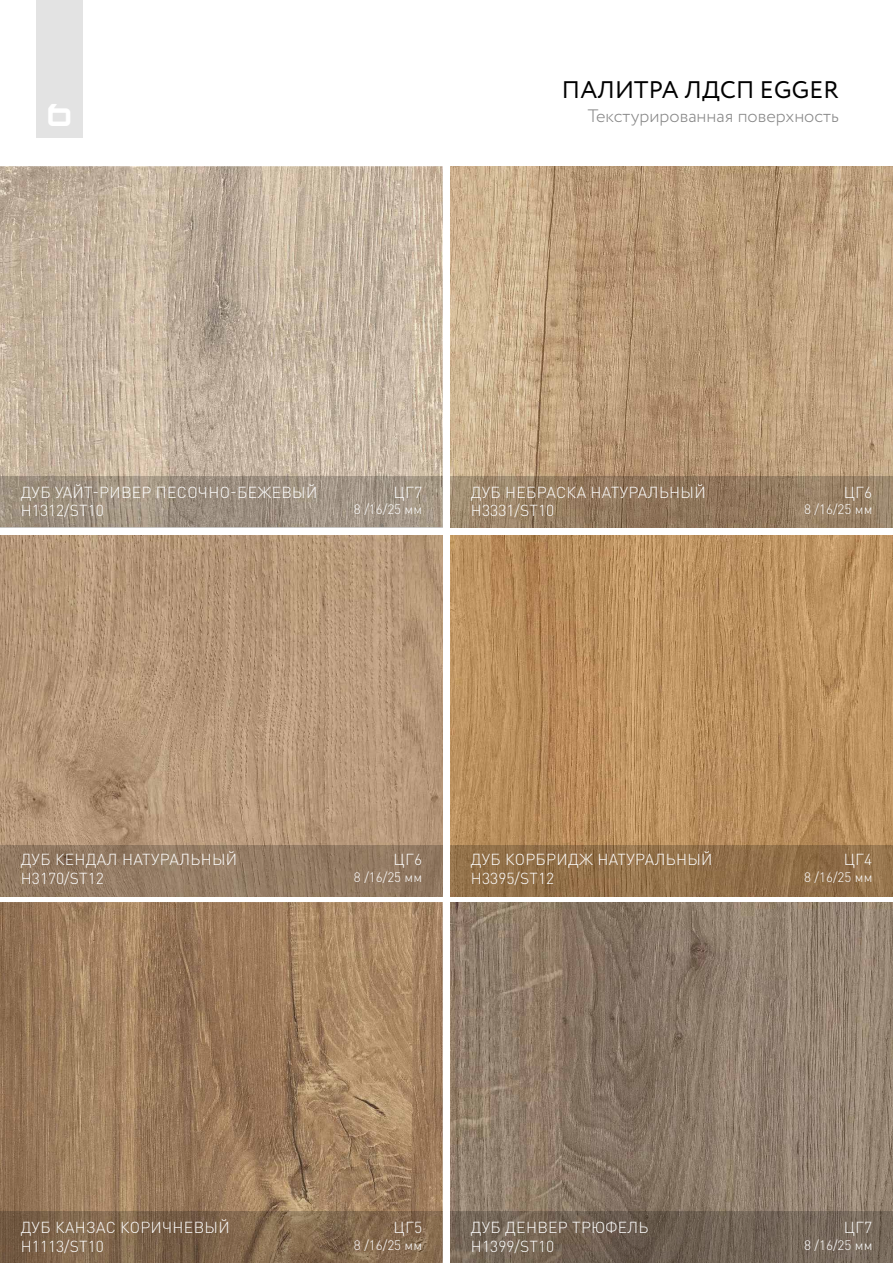
<style>
.page{position:relative;width:893px;height:1263px;background:#fff}
.page>*{position:absolute;margin:0;border:0;box-sizing:border-box;transform-origin:0 0}
.t1{font:31.5px "BOWLER";color:#fff}
.t2{font:24px "Circe";letter-spacing:.01em;color:#000}
.t3{font:300 18px "Circe";color:#878787}
.t4{font:300 15.75px/18.9px "DIN Pro";letter-spacing:.02em;color:#fff}
.t5{font:300 13.5px "DIN Pro";color:#fff}
</style>
<div class="page">
<div style="left:36px;top:0;width:47px;height:137px;background:#e3e3e3"></div>
<img style="left:0;top:166px;width:443px;height:310px">
<img style="left:450px;top:166px;width:443px;height:310px">
<svg style="left:0;top:476px;width:443px;height:51px;background:#a09282"></svg>
<svg style="left:450px;top:476px;width:443px;height:51px;background:#957d61"></svg>
<img style="left:0;top:902px;width:443px;height:310px">
<img style="left:450px;top:902px;width:443px;height:310px">
<img style="left:0;top:535px;width:443px;height:310px">
<img style="left:450px;top:535px;width:443px;height:310px">
<svg style="left:0;top:845px;width:443px;height:51px;background:#937a63"></svg>
<svg style="left:450px;top:845px;width:443px;height:51px;background:#927049"></svg>
<svg style="left:0;top:1212px;width:443px;height:51px;background:#80664c"></svg>
<svg style="left:450px;top:1212px;width:443px;height:51px;background:#716355"></svg>
<h1 class="t1" style="left:47px;top:97px;width:27px">6</h1>
<h2 class="t2" style="left:562px;top:74px;width:278px">ПАЛИТРА ЛДСП EGGER</h2>
<p class="t3" style="left:588px;top:104px;width:253px">Текстурированная поверхность</p>
<p class="t4" style="left:21px;top:481px;width:298px">ДУБ УАЙТ-РИВЕР ПЕСОЧНО-БЕЖЕВЫЙ<br>H1312/ST10</p>
<p class="t4" style="left:844px;top:481px;width:30px">ЦГ6</p>
<p class="t4" style="left:471px;top:481px;width:236px">ДУБ НЕБРАСКА НАТУРАЛЬНЫЙ<br>H3331/ST10</p>
<p class="t4" style="left:393px;top:481px;width:30px">ЦГ7</p>
<p class="t5" style="left:354px;top:498px;width:70px">8 /16/25 мм</p>
<p class="t5" style="left:804px;top:498px;width:70px">8 /16/25 мм</p>
<p class="t4" style="left:21px;top:849px;width:218px">ДУБ КЕНДАЛ НАТУРАЛЬНЫЙ<br>H3170/ST12</p>
<p class="t4" style="left:844px;top:849px;width:30px">ЦГ4</p>
<p class="t4" style="left:471px;top:849px;width:243px">ДУБ КОРБРИДЖ НАТУРАЛЬНЫЙ<br>H3395/ST12</p>
<p class="t4" style="left:393px;top:849px;width:30px">ЦГ6</p>
<p class="t5" style="left:354px;top:866px;width:70px">8 /16/25 мм</p>
<p class="t5" style="left:804px;top:866px;width:70px">8 /16/25 мм</p>
<p class="t4" style="left:21px;top:1217px;width:210px">ДУБ КАНЗАС КОРИЧНЕВЫЙ<br>H1113/ST10</p>
<p class="t4" style="left:844px;top:1217px;width:30px">ЦГ7</p>
<p class="t4" style="left:471px;top:1217px;width:179px">ДУБ ДЕНВЕР ТРЮФЕЛЬ<br>H1399/ST10</p>
<p class="t4" style="left:393px;top:1217px;width:30px">ЦГ5</p>
<p class="t5" style="left:354px;top:1234px;width:70px">8 /16/25 мм</p>
<p class="t5" style="left:804px;top:1234px;width:70px">8 /16/25 мм</p>
</div>
